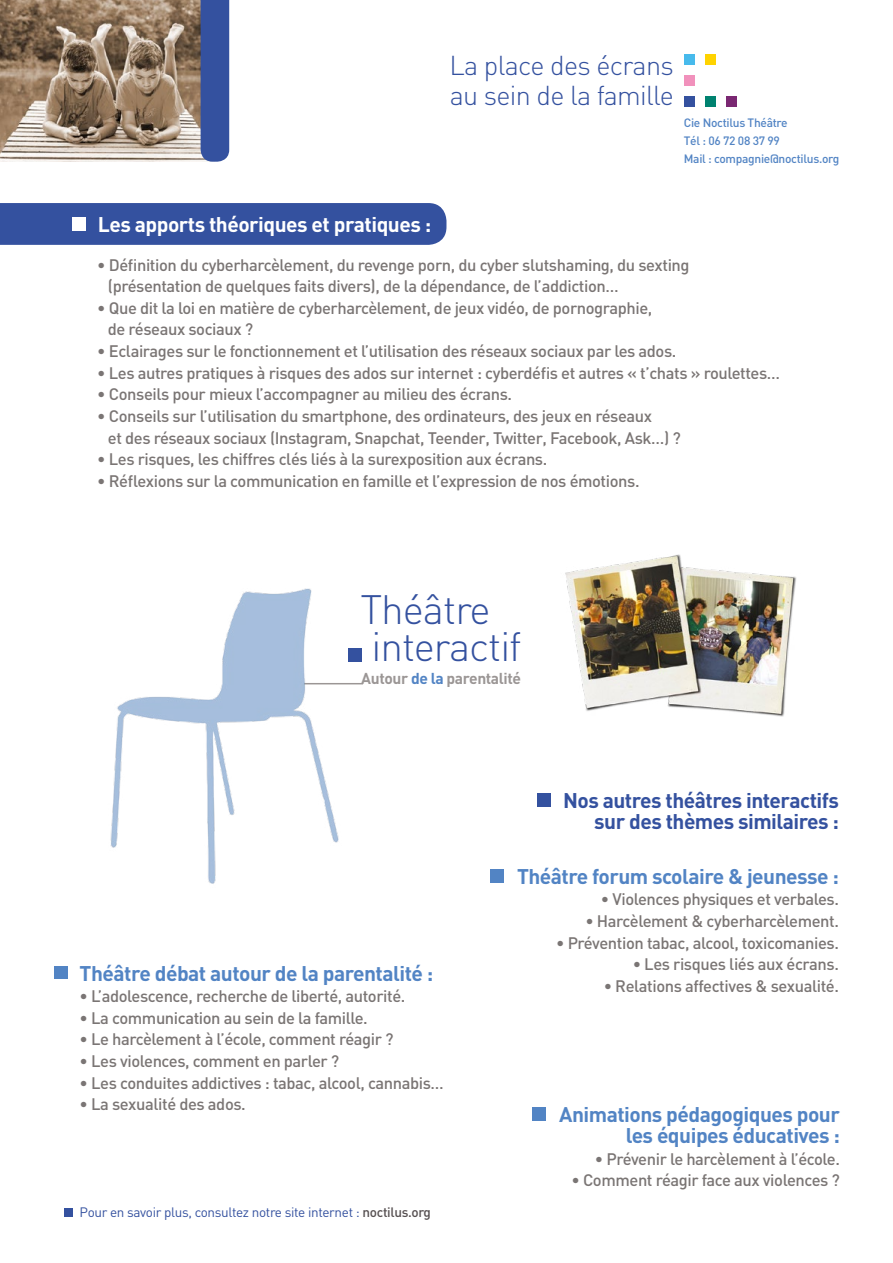
<style>
.page{position:relative;width:893px;height:1263px;background:#fff}
.page>*{position:absolute;margin:0;border:0;box-sizing:border-box;transform-origin:0 0}
.t1{font:300 40.5px/37px "DIN";letter-spacing:-.025em;color:#34519f}
.t2{font:300 27px/30px "DIN";letter-spacing:-.025em;color:#34519f}
.t3{font:700 21px/21.6px "DIN";letter-spacing:-.025em;color:#5284c4;text-align:right}
.t4{font:700 21px/21px "DIN";letter-spacing:-.025em;color:#34519f;text-align:right}
.t5{font:700 21px "DIN";letter-spacing:-.025em;color:#fff}
.t6{font:500 16.5px/21.6px "DIN";letter-spacing:-.025em;color:#7a7574}
.t7{font:700 15.6px "DIN";letter-spacing:-.025em;color:#9b9695}
.t8{font:13.5px "DIN";letter-spacing:-.025em;color:#34519f}
.t9{font:500 12px/18px "DIN";letter-spacing:-.025em;color:#5284c4}
.s1{color:#5284c4}
.s2{font-weight:500;color:#554f50}
</style>
<div class="page">
<img style="left:0;top:0;width:201px;height:162px">
<div style="left:201px;top:0;width:28px;height:162px;background:#34519f"></div>
<div style="left:54px;top:966px;width:14px;height:13px;background:#5284c4"></div>
<div style="left:532px;top:1107px;width:13px;height:14px;background:#5284c4"></div>
<div style="left:490px;top:869px;width:14px;height:14px;background:#5284c4"></div>
<div style="left:537px;top:793px;width:14px;height:14px;background:#34519f"></div>
<div style="left:0;top:203px;width:446px;height:42px;background:#34519f"></div>
<div style="left:72px;top:217px;width:14px;height:14px;background:#fff"></div>
<img style="left:565px;top:554px;width:231px;height:163px">
<div style="left:65px;top:1208px;width:8px;height:8px;background:#34519f"></div>
<hr style="left:304px;top:683px;width:59px;height:1px;background:#9b9695">
<img style="left:110px;top:588px;width:237px;height:296px">
<div style="left:348px;top:648px;width:14px;height:13px;background:#34519f"></div>
<div style="left:705px;top:55px;width:10px;height:10px;background:#ffd300"></div>
<div style="left:684px;top:55px;width:10px;height:10px;background:#47baec"></div>
<div style="left:684px;top:76px;width:10px;height:10px;background:#f191bc"></div>
<div style="left:684px;top:97px;width:10px;height:10px;background:#34519f"></div>
<div style="left:705px;top:97px;width:10px;height:10px;background:#008270"></div>
<div style="left:726px;top:97px;width:10px;height:10px;background:#7a2872"></div>
<p class="t5" style="left:98px;top:210px;width:335px">Les apports théoriques et pratiques :</p>
<h2 class="t2" style="left:449px;top:50px;width:226px">La place des écrans au sein de la famille</h2>
<p class="t9" style="left:684px;top:113px;width:157px">Cie Noctilus Théâtre<br>Tél : 06 72 08 37 99<br>Mail : compagnie@noctilus.org</p>
<p class="t6" style="left:108px;top:253px;width:583px;text-indent:-11px">• Définition du cyberharcèlement, du revenge porn, du cyber slutshaming, du sexting (présentation de quelques faits divers), de la dépendance, de l’addiction…</p>
<p class="t6" style="left:108px;top:297px;width:546px;text-indent:-11px">• Que dit la loi en matière de cyberharcèlement, de jeux vidéo, de pornographie, de réseaux sociaux ?</p>
<p class="t6" style="left:97px;top:340px;width:581px">• Eclairages sur le fonctionnement et l’utilisation des réseaux sociaux par les ados.</p>
<p class="t6" style="left:97px;top:361px;width:684px">• Les autres pratiques à risques des ados sur internet : cyberdéfis et autres « t’chats » roulettes…</p>
<p class="t6" style="left:97px;top:383px;width:416px">• Conseils pour mieux l’accompagner au milieu des écrans.</p>
<p class="t6" style="left:108px;top:405px;width:574px;text-indent:-11px">• Conseils sur l’utilisation du smartphone, des ordinateurs, des jeux en réseaux<br>et des réseaux sociaux (Instagram, Snapchat, Teender, Twitter, Facebook, Ask…) ?</p>
<p class="t6" style="left:97px;top:448px;width:452px">• Les risques, les chiffres clés liés à la surexposition aux écrans.</p>
<p class="t6" style="left:97px;top:469px;width:544px">• Réflexions sur la communication en famille et l’expression de nos émotions.</p>
<h1 class="t1" style="left:360px;top:591px;width:163px">Théâtre interactif</h1>
<p class="t7" style="left:361px;top:669px;width:161px">Autour <span class="s1">de la</span> parentalité</p>
<p class="t4" style="left:563px;top:788px;width:277px">Nos autres théâtres interactifs sur des thèmes similaires :</p>
<p class="t3" style="left:80px;top:961px;width:355px">Théâtre débat autour de la parentalité :</p>
<p class="t6" style="left:80px;top:985px;width:327px">• L’adolescence, recherche de liberté, autorité.</p>
<p class="t6" style="left:80px;top:1006px;width:290px">• La communication au sein de la famille.</p>
<p class="t6" style="left:80px;top:1028px;width:315px">• Le harcèlement à l’école, comment réagir ?</p>
<p class="t6" style="left:80px;top:1050px;width:261px">• Les violences, comment en parler ?</p>
<p class="t6" style="left:80px;top:1071px;width:366px">• Les conduites addictives : tabac, alcool, cannabis…</p>
<p class="t6" style="left:80px;top:1093px;width:168px">• La sexualité des ados.</p>
<p class="t8" style="left:80px;top:1204px;width:353px">Pour en savoir plus, consultez notre site internet : <span class="s2">noctilus.org</span></p>
<p class="t3" style="left:517px;top:864px;width:323px">Théâtre forum scolaire &amp; jeunesse :</p>
<p class="t6" style="left:601px;top:888px;width:240px">• Violences physiques et verbales.</p>
<p class="t6" style="left:585px;top:909px;width:255px">• Harcèlement &amp; cyberharcèlement.</p>
<p class="t6" style="left:556px;top:931px;width:284px">• Prévention tabac, alcool, toxicomanies.</p>
<p class="t6" style="left:633px;top:953px;width:208px">• Les risques liés aux écrans.</p>
<p class="t6" style="left:604px;top:974px;width:237px">• Relations affectives &amp; sexualité.</p>
<p class="t3" style="left:559px;top:1102px;width:282px">Animations pédagogiques pour les équipes éducatives :</p>
<p class="t6" style="left:595px;top:1147px;width:247px">• Prévenir le harcèlement à l’école.</p>
<p class="t6" style="left:571px;top:1169px;width:270px">• Comment réagir face aux violences ?</p>
</div>
